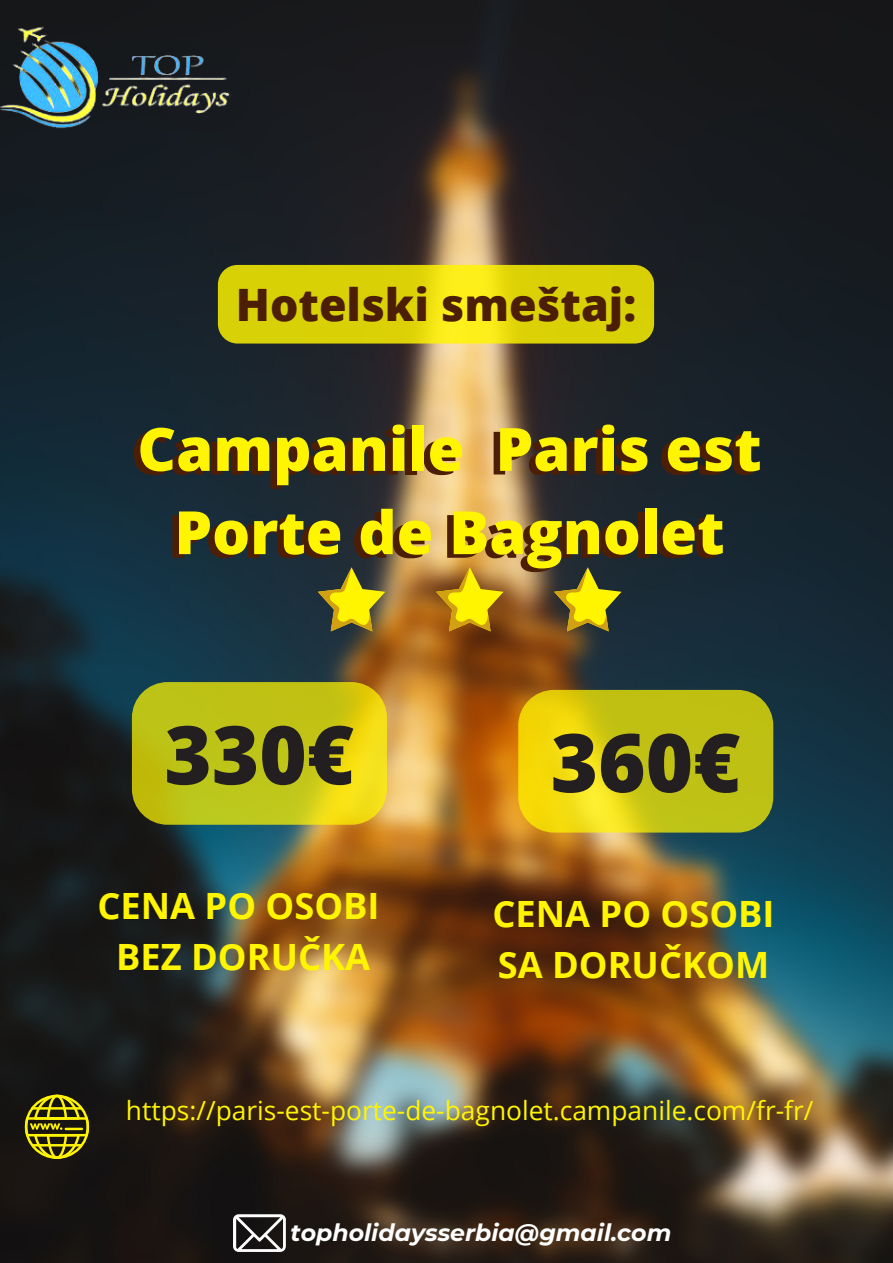
<style>
.page{position:relative;width:893px;height:1263px;background:#fff}
.page>*{position:absolute;margin:0;border:0;box-sizing:border-box;transform-origin:0 0}
.t1{font:800 81px "Open Sans";color:#231f20}
.t2{font:800 59.7px/83.2px "Open Sans";color:#fff500;text-align:center}
.t3{font:800 44.7px "Open Sans";color:#4d1e06}
.t4{font:700 36.22px/50.6px "Open Sans";color:#fff500;text-align:center}
.t5{font:26.33px "Open Sans";color:#fff500}
.t6{font:italic 700 23.62px "Montserrat";color:#fff}
</style>
<div class="page">
<img style="left:0;top:0;width:893px;height:1263px">
<img style="left:0;top:0;width:250px;height:168px">
<svg style="left:233px;top:1214px;width:53px;height:38px"></svg>
<svg style="left:318px;top:567px;width:67px;height:64px;background:#8d8622"></svg>
<svg style="left:554px;top:567px;width:67px;height:64px;background:#847f1e"></svg>
<svg style="left:25px;top:1095px;width:64px;height:64px;background:#6f690a"></svg>
<svg style="left:218px;top:265px;width:436px;height:79px;background:#dcd309"></svg>
<div style="left:132px;top:682px;width:255px;height:143px;background:#fff500;border-radius:36px;opacity:.73"></div>
<svg style="left:436px;top:567px;width:67px;height:64px;background:#c59c17"></svg>
<div style="left:518px;top:690px;width:255px;height:142px;background:#fff500;border-radius:36px;opacity:.73"></div>
<h3 class="t3" style="left:236px;top:273px;width:402px">Hotelski smeštaj:</h3>
<h2 class="t2" style="left:137px;top:406px;width:625px">Campanile Paris est<br>Porte de Bagnolet</h2>
<h1 class="t1" style="left:164px;top:698px;width:191px">330€</h1>
<h3 class="t4" style="left:97px;top:880px;width:284px">CENA PO OSOBI<br>BEZ DORUČKA</h3>
<h1 class="t1" style="left:551px;top:706px;width:191px">360€</h1>
<h3 class="t4" style="left:492px;top:888px;width:284px;text-align:left">CENA PO OSOBI<br>SA DORUČKOM</h3>
<p class="t5" style="left:126px;top:1092px;width:689px">https://paris-est-porte-de-bagnolet.campanile.com/fr-fr/</p>
<p class="t6" style="left:290px;top:1218px;width:382px">topholidaysserbia@gmail.com</p>
</div>
